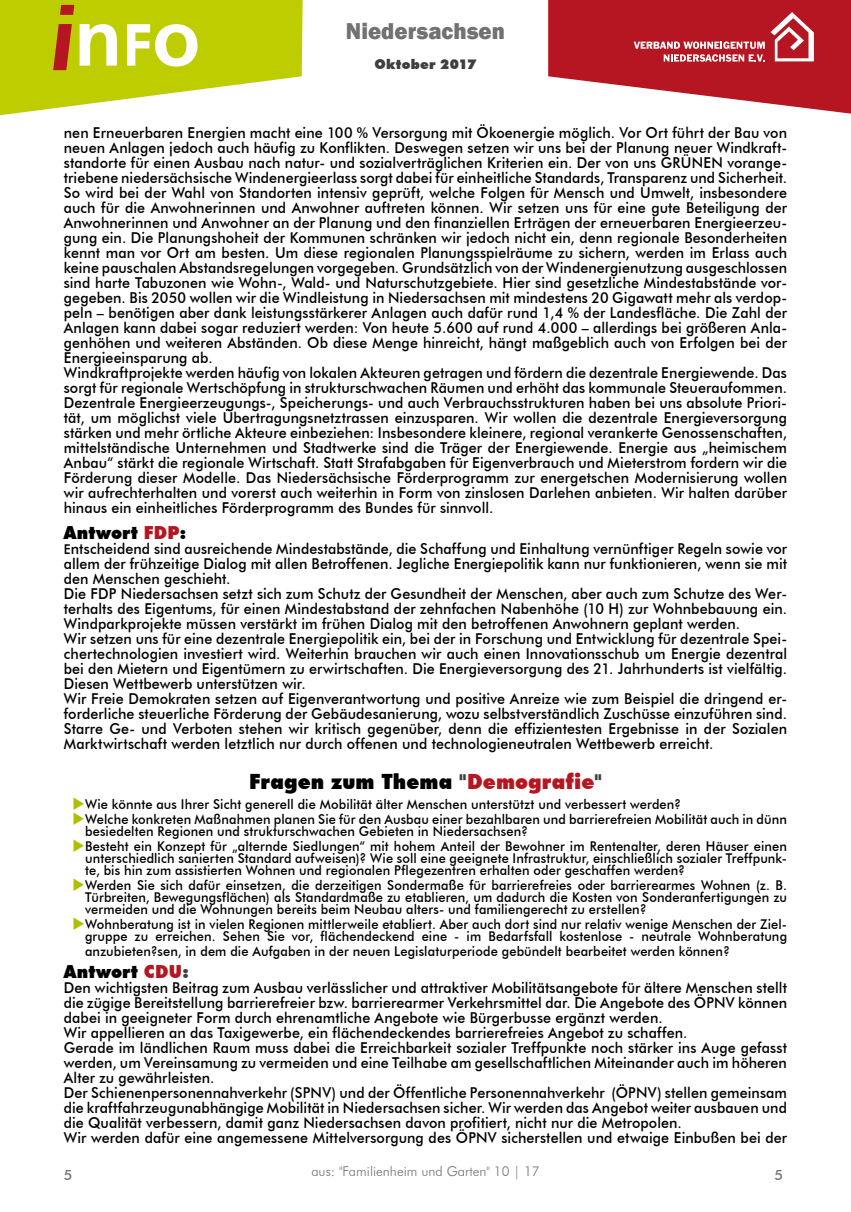
<style>
.page{position:relative;width:851px;height:1212px;background:#fff}
.page>*{position:absolute;margin:0;border:0;box-sizing:border-box;transform-origin:0 0}
.t1{font:800 23.55px "Franklin Gothic";letter-spacing:.005em;color:#707172;scale:.95 1}
.t2{font:900 21px "Futura BT";letter-spacing:.01em;color:#000;scale:.95 1}
.t3{font:900 18px "Futura BT";letter-spacing:.015em;color:#000;scale:.95 1}
.t4{font:500 15px/15px "Futura BT";letter-spacing:.005em;color:#000;scale:.95 1}
.t5{font:500 14.25px "Futura BT";color:#707172}
.t6{font:500 13.5px/12px "Futura BT";letter-spacing:.01em;color:#000;text-align:justify;scale:.95 1}
.t7{font:300 13.5px "Futura BT";color:#707172}
.t8{font:900 13.5px "Futura BT";letter-spacing:.02em;color:#3e3d40}
.s1{color:#b51621}
.s2{font-size:13.5px}
.s3{color:#3e3d40}
.s4{color:#afbe00}
</style>
<div class="page">
<svg style="left:548px;top:0;width:302px;height:114px"></svg>
<svg style="left:0;top:0;width:302px;height:115px"></svg>
<h1 class="t1" style="left:346px;top:15px;width:169px">Niedersachsen</h1>
<p class="t8" style="left:374px;top:56px;width:104px">Oktober 2017</p>
<p class="t4" style="left:64px;top:125px;width:762px">nen Erneuerbaren Energien macht eine 100 % Versorgung mit Ökoenergie möglich. Vor Ort führt der Bau von neuen Anlagen jedoch auch häufig zu Konflikten. Deswegen setzen wir uns bei der Planung neuer Windkraft&shy;standorte für einen Ausbau nach natur- und sozialverträglichen Kriterien ein. Der von uns GRÜNEN vorange&shy;triebene niedersächsische Windenergieerlass sorgt dabei für einheitliche Standards, Transparenz und Sicherheit.<br>So wird bei der Wahl von Standorten intensiv geprüft, welche Folgen für Mensch und Umwelt, insbesondere auch für die Anwohnerinnen und Anwohner auftreten können. Wir setzen uns für eine gute Beteiligung der Anwohnerinnen und Anwohner an der Planung und den finanziellen Erträgen der erneuerbaren Energieerzeu&shy;gung ein. Die Planungshoheit der Kommunen schränken wir jedoch nicht ein, denn regionale Besonderheiten kennt man vor Ort am besten. Um diese regionalen Planungsspielräume zu sichern, werden im Erlass auch keine pauschalen Abstandsregelungen vorgegeben. Grundsätzlich von der Windenergienutzung ausgeschlossen sind harte Tabuzonen wie Wohn-, Wald- und Naturschutzgebiete. Hier sind gesetzliche Mindestabstände vor&shy;gegeben. Bis 2050 wollen wir die Windleistung in Niedersachsen mit mindestens 20 Gigawatt mehr als verdop&shy;peln – benötigen aber dank leistungsstärkerer Anlagen auch dafür rund 1,4 % der Landesfläche. Die Zahl der Anlagen kann dabei sogar reduziert werden: Von heute 5.600 auf rund 4.000 – allerdings bei größeren Anla&shy;genhöhen und weiteren Abständen. Ob diese Menge hinreicht, hängt maßgeblich auch von Erfolgen bei der Energieeinsparung ab.<br>Windkraftprojekte werden häufig von lokalen Akteuren getragen und fördern die dezentrale Energiewende. Das sorgt für regionale Wertschöpfung in strukturschwachen Räumen und erhöht das kommunale Steueraufommen.<br>Dezentrale Energieerzeugungs-, Speicherungs- und auch Verbrauchsstrukturen haben bei uns absolute Priori&shy;tät, um möglichst viele Übertragungsnetztrassen einzusparen. Wir wollen die dezentrale Energieversorgung stärken und mehr örtliche Akteure einbeziehen: Insbesondere kleinere, regional verankerte Genossenschaften, mittelständische Unternehmen und Stadtwerke sind die Träger der Energiewende. Energie aus „heimischem Anbau“ stärkt die regionale Wirtschaft. Statt Strafabgaben für Eigenverbrauch und Mieterstrom fordern wir die Förderung dieser Modelle. Das Niedersächsische Förderprogramm zur energetschen Modernisierung wollen wir aufrechterhalten und vorerst auch weiterhin in Form von zinslosen Darlehen anbieten. Wir halten darüber hinaus ein einheitliches Förderprogramm des Bundes für sinnvoll.</p>
<p class="t3" style="left:64px;top:521px;width:130px">Antwort <span class="s1">FDP</span>:</p>
<p class="t4" style="left:64px;top:541px;width:762px"><span class="s2">E</span>ntscheidend sind ausreichende Mindestabstände, die Schaffung und Einhaltung vernünftiger Regeln sowie vor allem der frühzeitige Dialog mit allen Betroffenen. Jegliche Energiepolitik kann nur funktionieren, wenn sie mit den Menschen geschieht.<br>Die FDP Niedersachsen setzt sich zum Schutz der Gesundheit der Menschen, aber auch zum Schutze des Wer&shy;terhalts des Eigentums, für einen Mindestabstand der zehnfachen Nabenhöhe (10 H) zur Wohnbebauung ein.<br>Windparkprojekte müssen verstärkt im frühen Dialog mit den betroffenen Anwohnern geplant werden.<br>Wir setzen uns für eine dezentrale Energiepolitik ein, bei der in Forschung und Entwicklung für dezentrale Spei&shy;chertechnologien investiert wird. Weiterhin brauchen wir auch einen Innovationsschub um Energie dezentral bei den Mietern und Eigentümern zu erwirtschaften. Die Energieversorgung des 21. Jahrhunderts ist vielfältig.<br>Diesen Wettbewerb unterstützen wir.<br>Wir Freie Demokraten setzen auf Eigenverantwortung und positive Anreize wie zum Beispiel die dringend er&shy;forderliche steuerliche Förderung der Gebäudesanierung, wozu selbstverständlich Zuschüsse einzuführen sind.<br>Starre Ge- und Verboten stehen wir kritisch gegenüber, denn die effizientesten Ergebnisse in der Sozialen Marktwirtschaft werden letztlich nur durch offenen und technologieneutralen Wettbewerb erreicht.</p>
<h2 class="t2" style="left:249px;top:769px;width:372px">Fragen zum Thema <span class="s3">"</span><span class="s1">Demografie</span><span class="s3">"</span></h2>
<p class="t6" style="left:72px;top:798px;width:642px"><span class="s4">◆</span>Wie könnte aus Ihrer Sicht generell die Mobilität älter Menschen unterstützt und verbessert werden?</p>
<p class="t6" style="left:85px;top:813px;width:740px;text-indent:-13px"><span class="s4">◆</span>Welche konkreten Maßnahmen planen Sie für den Ausbau einer bezahlbaren und barrierefreien Mobilität auch in dünn besiedelten Regionen und strukturschwachen Gebieten in Niedersachsen?</p>
<p class="t6" style="left:85px;top:840px;width:740px;text-indent:-13px"><span class="s4">◆</span>Besteht ein Konzept für „alternde Siedlungen“ mit hohem Anteil der Bewohner im Rentenalter, deren Häuser einen unterschiedlich sanierten Standard aufweisen)? Wie soll eine geeignete Infrastruktur, einschließlich sozialer Treffpunk&shy;te, bis hin zum assistierten Wohnen und regionalen Pflegezentren erhalten oder geschaffen werden?</p>
<p class="t6" style="left:85px;top:879px;width:740px;text-indent:-13px"><span class="s4">◆</span>Werden Sie sich dafür einsetzen, die derzeitigen Sondermaße für barrierefreies oder barrierearmes Wohnen (z. B.<br>Türbreiten, Bewegungsflächen) als Standardmaße zu etablieren, um dadurch die Kosten von Sonderanfertigungen zu vermeiden und die Wohnungen bereits beim Neubau alters- und familiengerecht zu erstellen?</p>
<p class="t6" style="left:72px;top:918px;width:753px;text-align:right"><span class="s4">◆</span>Wohnberatung ist in vielen Regionen mittlerweile etabliert. Aber auch dort sind nur relativ wenige Menschen der Ziel&shy;gruppe zu erreichen. Sehen Sie vor, flächendeckend eine - im Bedarfsfall kostenlose - neutrale Wohnberatung</p>
<p class="t6" style="left:85px;top:945px;width:680px">anzubieten?sen, in dem die Aufgaben in der neuen Legislaturperiode gebündelt bearbeitet werden können?</p>
<p class="t3" style="left:64px;top:961px;width:133px">Antwort <span class="s1">CDU</span><span class="s3">:</span></p>
<p class="t4" style="left:64px;top:980px;width:762px">Den wichtigsten Beitrag zum Ausbau verlässlicher und attraktiver Mobilitätsangebote für ältere Menschen stellt die zügige Bereitstellung barrierefreier bzw. barrierearmer Verkehrsmittel dar. Die Angebote des ÖPNV können dabei in geeigneter Form durch ehrenamtliche Angebote wie Bürgerbusse ergänzt werden.<br>Wir appellieren an das Taxigewerbe, ein flächendeckendes barrierefreies Angebot zu schaffen.<br>Gerade im ländlichen Raum muss dabei die Erreichbarkeit sozialer Treffpunkte noch stärker ins Auge gefasst werden, um Vereinsamung zu vermeiden und eine Teilhabe am gesellschaftlichen Miteinander auch im höheren Alter zu gewährleisten.<br>Der Schienenpersonennahverkehr (SPNV) und der Öffentliche Personennahverkehr (ÖPNV) stellen gemeinsam die kraftfahrzeugunabhängige Mobilität in Niedersachsen sicher. Wir werden das Angebot weiter ausbauen und die Qualität verbessern, damit ganz Niedersachsen davon profitiert, nicht nur die Metropolen.<br>Wir werden dafür eine angemessene Mittelversorgung des ÖPNV sicherstellen und etwaige Einbußen bei der</p>
<p class="t7" style="left:311px;top:1163px;width:230px">aus: "Familienheim und Garten" 10 | 17</p>
<p class="t5" style="left:64px;top:1166px;width:10px">5</p>
<p class="t5" style="left:774px;top:1166px;width:10px">5</p>
</div>
